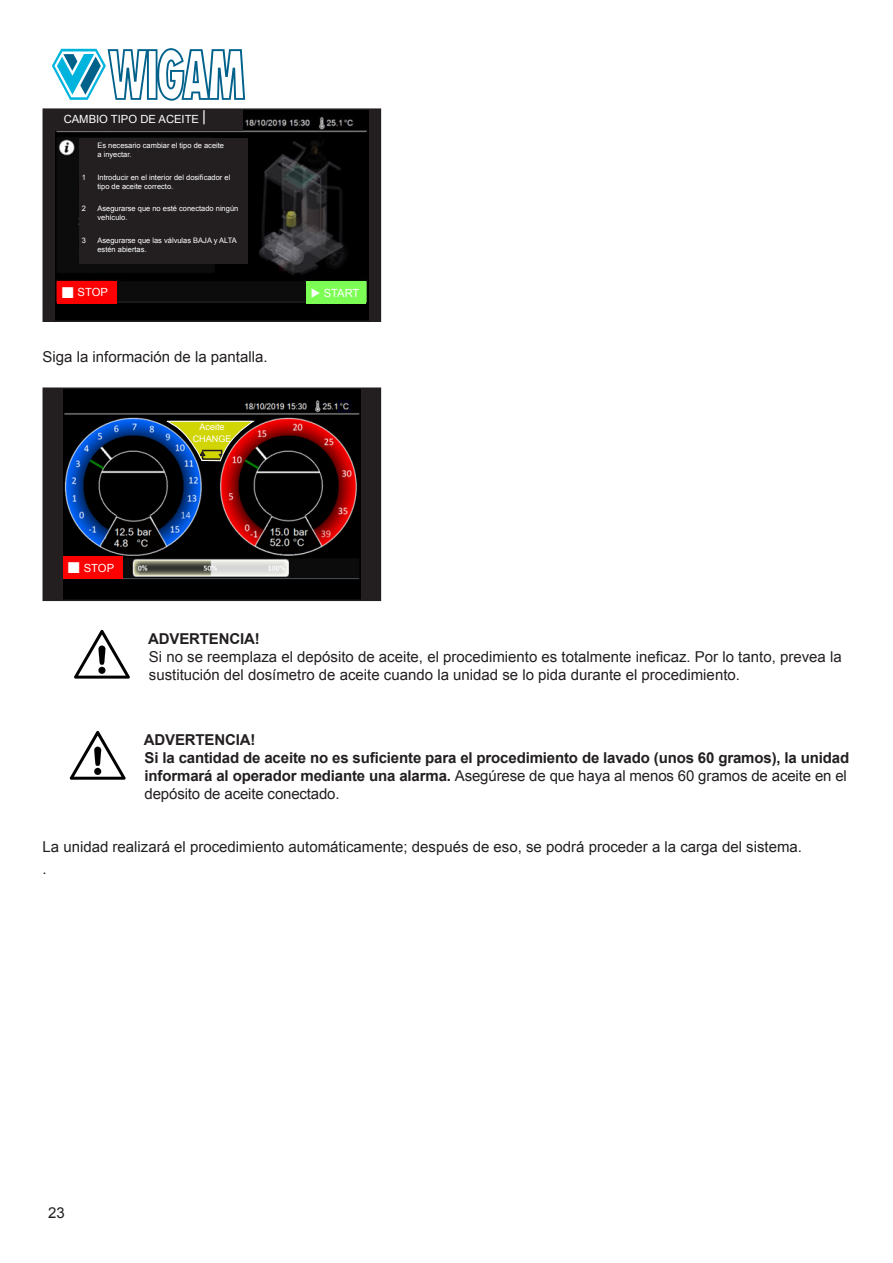
<style>
.page{position:relative;width:893px;height:1263px;background:#fff}
.page>*{position:absolute;margin:0;border:0;box-sizing:border-box;transform-origin:0 0}
.Hinweistext{font:700 15px/18px "Arial";letter-spacing:-.01em;color:#231f20}
.Hinweistext-2{font:15px/18px "Arial";color:#231f20}
.Fliesstext{font:15px "Arial";color:#231f20}
.t1{font:11.25px "Arial";color:#fff}
.t2{font:9px/12.1px "Arial";color:#fff;text-align:center}
.t3{font:7.5px/9px "Arial";color:#fff}
.s1{font-size:15px}
.s2{font-weight:700}
.s3{font-weight:400}
</style>
<div class="page">
<svg style="left:52px;top:48px;width:193px;height:53px"></svg>
<div style="left:43px;top:109px;width:337px;height:212px;background:#231f20"></div>
<img style="left:55px;top:111px;width:313px;height:208px">
<div style="left:55px;top:109px;width:188px;height:21px;background:#231f20"></div>
<div style="left:79px;top:138px;width:168px;height:126px;background:#231f20"></div>
<div style="left:57px;top:281px;width:59px;height:22px;background:#fd0102"></div>
<div style="left:306px;top:282px;width:60px;height:22px;background:#7dfe55"></div>
<div style="left:43px;top:108px;width:338px;height:214px;border:2px solid #231f20"></div>
<div style="left:43px;top:388px;width:337px;height:212px;background:#231f20"></div>
<img style="left:63px;top:390px;width:298px;height:208px">
<svg style="left:166px;top:420px;width:88px;height:42px;background:#8b7c35"></svg>
<div style="left:63px;top:556px;width:60px;height:23px;background:#fd0102"></div>
<div style="left:43px;top:387px;width:338px;height:214px;border:2px solid #231f20"></div>
<svg style="left:74px;top:630px;width:56px;height:49px"></svg>
<svg style="left:70px;top:731px;width:56px;height:49px"></svg>
<p class="t1" style="left:64px;top:112px;width:144px">CAMBIO TIPO DE ACEITE <span class="s1">|</span></p>
<p class="t3" style="left:97px;top:141px;width:128px">Es necesario cambiar el tipo de aceite a inyectar.</p>
<p class="t3" style="left:82px;top:173px;width:6px">1</p>
<p class="t3" style="left:97px;top:173px;width:134px">Introducir en el interior del dosificador el tipo de aceite correcto.</p>
<p class="t3" style="left:82px;top:204px;width:6px">2</p>
<p class="t3" style="left:97px;top:204px;width:142px">Asegurarse que no esté conectado ningún vehículo.</p>
<p class="t3" style="left:82px;top:235px;width:6px">3</p>
<p class="t3" style="left:97px;top:235px;width:141px">Asegurarse que las válvulas BAJA y ALTA estén abiertas.</p>
<p class="t1" style="left:78px;top:285px;width:32px">STOP</p>
<p class="t1" style="left:311px;top:286px;width:50px">◆ START</p>
<p class="Fliesstext" style="left:43px;top:347px;width:227px">Siga la información de la pantalla.</p>
<p class="t2" style="left:193px;top:421px;width:40px">Aceite<br>CHANGE</p>
<p class="t1" style="left:84px;top:560px;width:32px">STOP</p>
<p class="Hinweistext-2" style="left:148px;top:630px;width:695px"><span class="s2">ADVERTENCIA!<br></span>Si no se reemplaza el depósito de aceite, el procedimiento es totalmente ineficaz. Por lo tanto, prevea la sustitución del dosímetro de aceite cuando la unidad se lo pida durante el procedimiento.</p>
<p class="Hinweistext" style="left:144px;top:731px;width:707px">ADVERTENCIA!<br>Si la cantidad de aceite no es suficiente para el procedimiento de lavado (unos 60 gramos), la unidad informará al operador mediante una alarma. <span class="s3">Asegúrese de que haya al menos 60 gramos de aceite en el depósito de aceite conectado.</span></p>
<p class="Fliesstext" style="left:43px;top:837px;width:761px">La unidad realizará el procedimiento automáticamente; después de eso, se podrá proceder a la carga del sistema.</p>
<p class="Fliesstext" style="left:43px;top:859px;width:6px">.</p>
<p class="Hinweistext-2" style="left:48px;top:1203px;width:18px">23</p>
</div>
